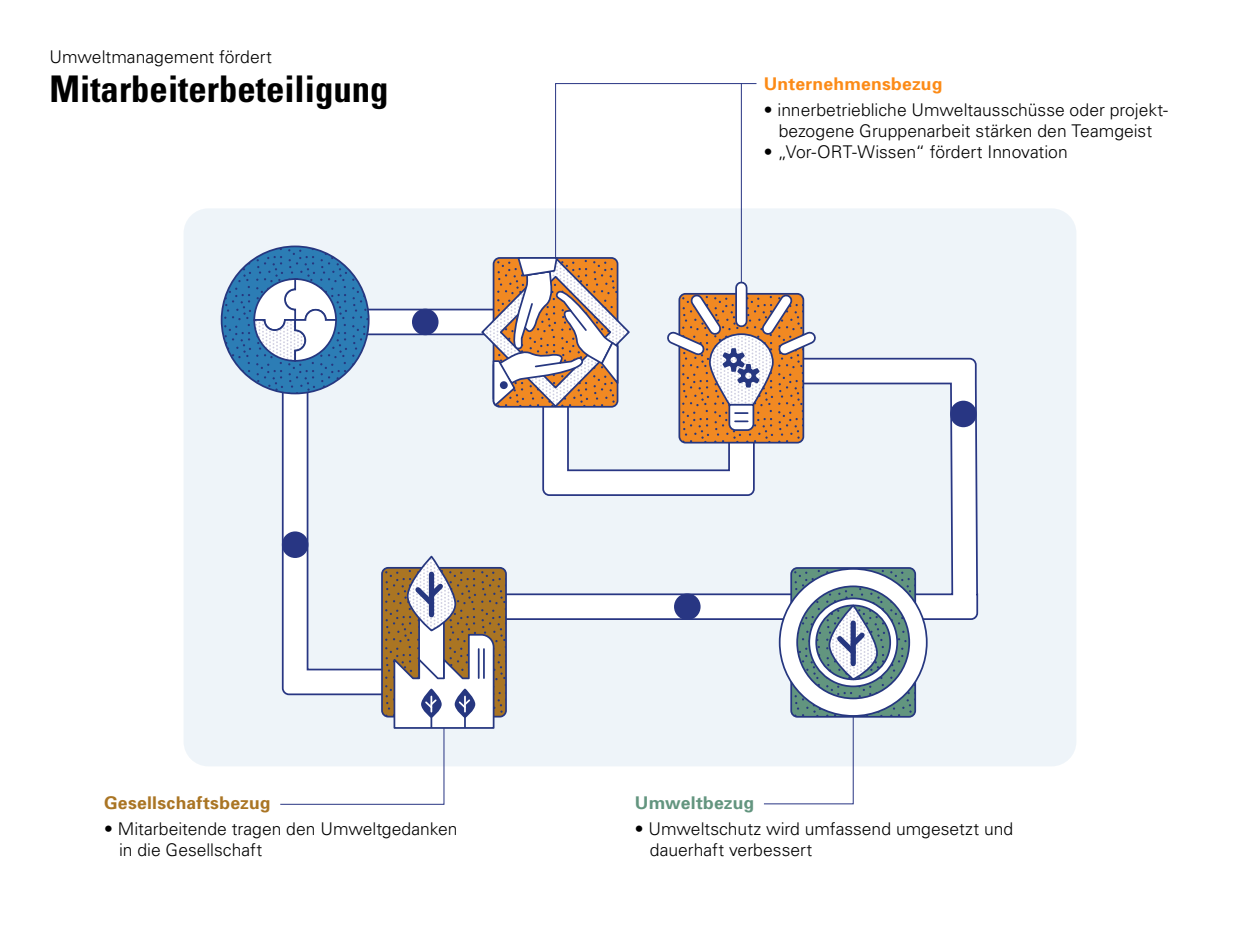
<style>
.page{position:relative;width:1260px;height:945px;background:#fff}
.page>*{position:absolute;margin:0;border:0;box-sizing:border-box;transform-origin:0 0}
.t1{font:700 condensed 36.75px "Univers";color:#000}
.t2{font:300 17.5px/21px "Univers";color:#000}
.t3{font:700 17.5px "Univers";letter-spacing:.015em;color:#aa7524}
.t4{font:700 17.5px "Univers";letter-spacing:.01em;color:#fc8b17}
.t5{font:700 17.5px "Univers";letter-spacing:.005em;color:#63957f}
</style>
<div class="page">
<div style="left:184px;top:208px;width:892px;height:558px;background:#eef4f9;border-radius:25px"></div>
<div style="left:295px;top:310px;width:260px;height:24px;background:#fff"></div>
<div style="left:294px;top:309px;width:262px;height:26px;border:2px solid #283683"></div>
<svg style="left:281px;top:394px;width:152px;height:163px"></svg>
<svg style="left:508px;top:357px;width:471px;height:263px"></svg>
<div style="left:283px;top:532px;width:25px;height:25px;background:#283683;border-radius:50%"></div>
<div style="left:282px;top:531px;width:26px;height:27px;border:2px solid #283683;border-radius:50%"></div>
<div style="left:413px;top:310px;width:25px;height:24px;background:#283683;border-radius:50%"></div>
<div style="left:412px;top:309px;width:27px;height:26px;border:2px solid #283683;border-radius:50%"></div>
<div style="left:951px;top:402px;width:25px;height:24px;background:#283683;border-radius:50%"></div>
<div style="left:950px;top:401px;width:27px;height:26px;border:2px solid #283683;border-radius:50%"></div>
<div style="left:675px;top:594px;width:25px;height:25px;background:#283683;border-radius:50%"></div>
<div style="left:674px;top:593px;width:27px;height:27px;border:2px solid #283683;border-radius:50%"></div>
<svg style="left:764px;top:718px;width:90px;height:87px"></svg>
<svg style="left:481px;top:83px;width:335px;height:414px"></svg>
<svg style="left:745px;top:373px;width:7px;height:6px"></svg>
<svg style="left:791px;top:568px;width:124px;height:149px;fill:#62957f"></svg>
<div style="left:790px;top:567px;width:126px;height:151px;border:2px solid #263780;border-radius:6px"></div>
<div style="left:808px;top:598px;width:90px;height:89px;border:9px solid #263780;border-radius:50%"></div>
<div style="left:810px;top:599px;width:86px;height:87px;border:5px solid #fff;border-radius:50%"></div>
<svg style="left:828px;top:605px;width:51px;height:76px"></svg>
<div style="left:779px;top:568px;width:149px;height:149px;border:19px solid #263780;border-radius:50%"></div>
<div style="left:781px;top:570px;width:145px;height:145px;border:16px solid #fff;border-radius:50%"></div>
<svg style="left:280px;top:557px;width:228px;height:248px"></svg>
<svg style="left:221px;top:246px;width:149px;height:148px"></svg>
<p class="t2" style="left:50px;top:47px;width:224px">Umweltmanagement fördert</p>
<h1 class="t1" style="left:50px;top:66px;width:340px">Mitarbeiterbeteiligung</h1>
<p class="t4" style="left:764px;top:73px;width:180px">Unternehmensbezug</p>
<p class="t2" style="left:764px;top:99px;width:406px;text-align:center">• innerbetriebliche Umweltausschüsse oder projekt&shy;bezogene Gruppenarbeit stärken den Teamgeist</p>
<p class="t2" style="left:764px;top:141px;width:305px">• „Vor-ORT-Wissen“ fördert Innovation</p>
<p class="t3" style="left:104px;top:792px;width:168px">Gesellschaftsbezug</p>
<p class="t2" style="left:119px;top:818px;width:340px;text-indent:-15px">• Mitarbeitende tragen den Umweltgedanken in die Gesellschaft</p>
<p class="t5" style="left:635px;top:792px;width:121px">Umweltbezug</p>
<p class="t2" style="left:650px;top:818px;width:365px;text-indent:-15px">• Umweltschutz wird umfassend umgesetzt und dauerhaft verbessert</p>
</div>
